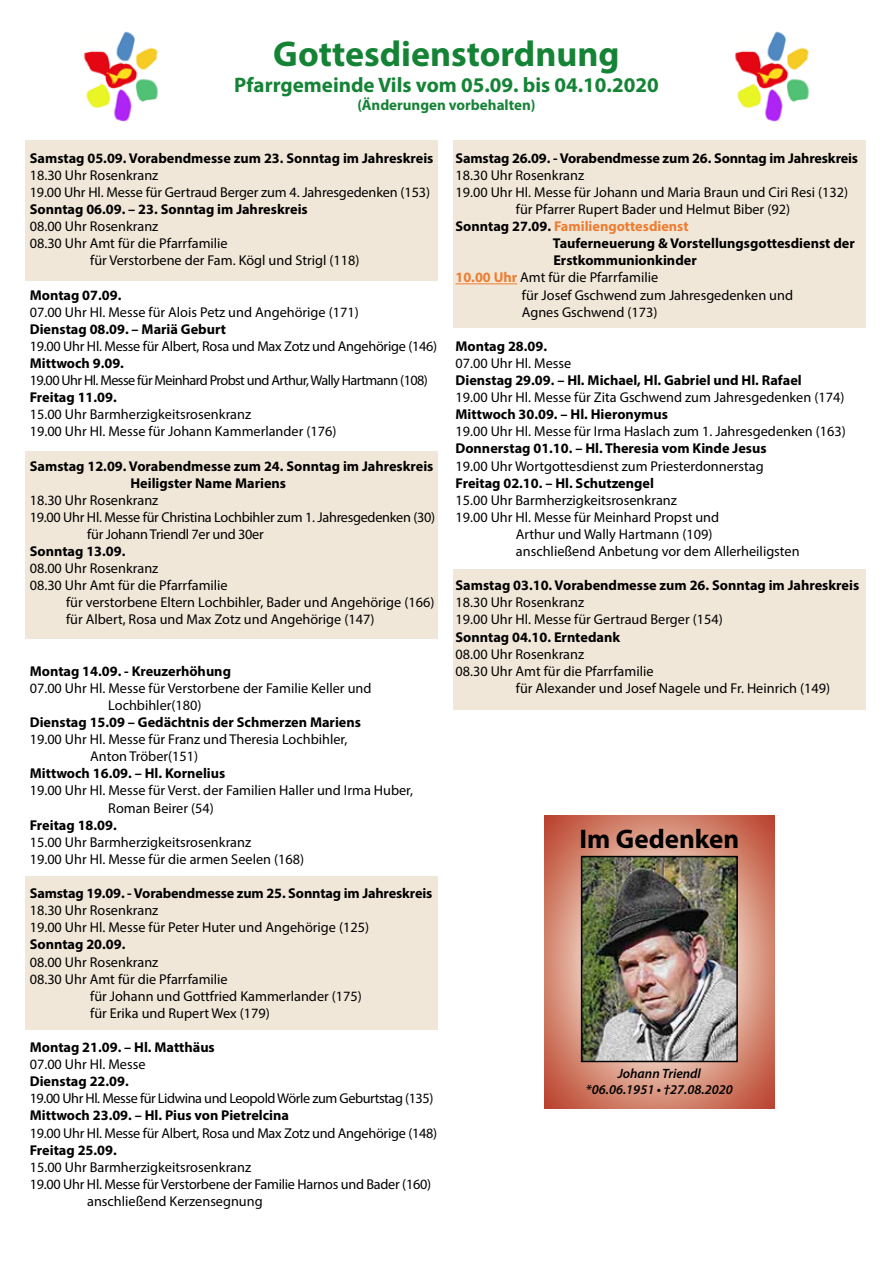
<style>
.page{position:relative;width:893px;height:1263px;background:#fff}
.page>*{position:absolute;margin:0;border:0;box-sizing:border-box;transform-origin:0 0}
.t1{font:700 36px "Myriad Pro";color:#158336}
.t2{font:700 27px "Myriad Pro";color:#000}
.t3{font:700 21px "Myriad Pro";color:#158336}
.t4{font:700 15px "Myriad Pro";color:#158336}
.t5{font:14.25px/17.1px "Myriad Pro";color:#000}
.t6{font:700 14.25px/17.1px "Myriad Pro";color:#000}
.t7{font:14.25px "Myriad Pro";letter-spacing:-.02em;color:#000}
.t8{font:14.25px "Myriad Pro";letter-spacing:-.04em;color:#000}
.t9{font:14.25px "Myriad Pro";letter-spacing:-.03em;color:#000}
.t10{font:700 14.25px "Myriad Pro";color:#ed7d31}
.t11{font:italic 600 13.5px/16.2px "Myriad Pro";color:#000;text-align:center}
.s1{color:#000}
.s2{font-weight:700;color:#ed7d31}
</style>
<div class="page">
<div style="left:26px;top:452px;width:412px;height:187px;background:#f1e7d9"></div>
<div style="left:453px;top:569px;width:413px;height:140px;background:#f1e7d9"></div>
<div style="left:26px;top:876px;width:412px;height:153px;background:#f1e7d9"></div>
<div style="left:26px;top:140px;width:412px;height:141px;background:#f1e7d9"></div>
<div style="left:453px;top:140px;width:413px;height:188px;background:#f1e7d9"></div>
<img style="left:735px;top:31px;width:74px;height:91px">
<img style="left:84px;top:31px;width:74px;height:91px">
<svg style="left:544px;top:815px;width:230px;height:293px;background:#d28671"></svg>
<hr style="left:455px;top:283px;width:62px;height:1px;background:#ed7d31">
<img style="left:584px;top:859px;width:151px;height:200px">
<div style="left:581px;top:856px;width:157px;height:206px;border:2px solid #000"></div>
<h1 class="t1" style="left:273px;top:31px;width:348px">Gottesdienstordnung</h1>
<h3 class="t3" style="left:234px;top:71px;width:426px">Pfarrgemeinde Vils vom 05.09. bis 04.10.2020</h3>
<p class="t4" style="left:357px;top:95px;width:180px">(Änderungen vorbehalten)</p>
<p class="t6" style="left:30px;top:149px;width:405px">Samstag 05.09. Vorabendmesse zum 23. Sonntag im Jahreskreis</p>
<p class="t5" style="left:30px;top:166px;width:402px">18.30 Uhr Rosenkranz<br>19.00 Uhr Hl. Messe für Gertraud Berger zum 4. Jahresgedenken (153)</p>
<p class="t6" style="left:30px;top:200px;width:280px">Sonntag 06.09. – 23. Sonntag im Jahreskreis</p>
<p class="t5" style="left:30px;top:218px;width:130px">08.00 Uhr Rosenkranz</p>
<p class="t5" style="left:30px;top:235px;width:199px">08.30 Uhr Amt für die Pfarrfamilie</p>
<p class="t5" style="left:90px;top:252px;width:271px">für Verstorbene der Fam. Kögl und Strigl (118)</p>
<p class="t6" style="left:30px;top:286px;width:93px">Montag 07.09.</p>
<p class="t5" style="left:30px;top:303px;width:330px">07.00 Uhr Hl. Messe für Alois Petz und Angehörige (171)</p>
<p class="t6" style="left:30px;top:320px;width:198px">Dienstag 08.09. – Mariä Geburt</p>
<p class="t7" style="left:30px;top:337px;width:409px">19.00 Uhr Hl. Messe für Albert, Rosa und Max Zotz und Angehörige (146)</p>
<p class="t6" style="left:30px;top:354px;width:96px">Mittwoch 9.09.</p>
<p class="t8" style="left:30px;top:371px;width:400px">19.00 Uhr Hl. Messe für Meinhard Probst und Arthur, Wally Hartmann (108)</p>
<p class="t6" style="left:30px;top:388px;width:88px">Freitag 11.09.</p>
<p class="t5" style="left:30px;top:406px;width:308px">15.00 Uhr Barmherzigkeitsrosenkranz<br>19.00 Uhr Hl. Messe für Johann Kammerlander (176)</p>
<p class="t6" style="left:131px;top:457px;width:304px;text-indent:-101px">Samstag 12.09. Vorabendmesse zum 24. Sonntag im Jahreskreis<br>Heiligster Name Mariens</p>
<p class="t5" style="left:30px;top:491px;width:130px">18.30 Uhr Rosenkranz</p>
<p class="t7" style="left:30px;top:508px;width:407px">19.00 Uhr Hl. Messe für Christina Lochbihler zum 1. Jahresgedenken (30)</p>
<p class="t7" style="left:87px;top:525px;width:178px">für Johann Triendl 7er und 30er</p>
<p class="t6" style="left:30px;top:542px;width:97px">Sonntag 13.09.</p>
<p class="t5" style="left:30px;top:560px;width:130px">08.00 Uhr Rosenkranz</p>
<p class="t5" style="left:30px;top:577px;width:199px">08.30 Uhr Amt für die Pfarrfamilie</p>
<p class="t5" style="left:66px;top:594px;width:370px">für verstorbene Eltern Lochbihler, Bader und Angehörige (166)</p>
<p class="t5" style="left:66px;top:611px;width:310px">für Albert, Rosa und Max Zotz und Angehörige (147)</p>
<p class="t6" style="left:30px;top:662px;width:203px">Montag 14.09. - Kreuzerhöhung</p>
<p class="t5" style="left:108px;top:679px;width:265px;text-indent:-79px">07.00 Uhr Hl. Messe für Verstorbene der Familie Keller und<br>Lochbihler(180)</p>
<p class="t6" style="left:30px;top:713px;width:333px">Dienstag 15.09 – Gedächtnis der Schmerzen Mariens</p>
<p class="t5" style="left:90px;top:731px;width:259px;text-indent:-60px">19.00 Uhr Hl. Messe für Franz und Theresia Lochbihler,<br>Anton Tröber(151)</p>
<p class="t6" style="left:30px;top:764px;width:197px">Mittwoch 16.09. – Hl. Kornelius</p>
<p class="t5" style="left:108px;top:782px;width:306px;text-indent:-79px">19.00 Uhr Hl. Messe für Verst. der Familien Haller und Irma Huber,<br>Roman Beirer (54)</p>
<p class="t6" style="left:30px;top:816px;width:88px">Freitag 18.09.</p>
<p class="t5" style="left:30px;top:833px;width:276px">15.00 Uhr Barmherzigkeitsrosenkranz<br>19.00 Uhr Hl. Messe für die armen Seelen (168)</p>
<p class="t6" style="left:30px;top:884px;width:404px">Samstag 19.09. - Vorabendmesse zum 25. Sonntag im Jahreskreis</p>
<p class="t5" style="left:30px;top:902px;width:341px">18.30 Uhr Rosenkranz<br>19.00 Uhr Hl. Messe für Peter Huter und Angehörige (125)</p>
<p class="t6" style="left:30px;top:935px;width:97px">Sonntag 20.09.</p>
<p class="t5" style="left:30px;top:953px;width:130px">08.00 Uhr Rosenkranz</p>
<p class="t5" style="left:30px;top:970px;width:199px">08.30 Uhr Amt für die Pfarrfamilie</p>
<p class="t5" style="left:90px;top:987px;width:273px">für Johann und Gottfried Kammerlander (175)</p>
<p class="t5" style="left:90px;top:1004px;width:181px">für Erika und Rupert Wex (179)</p>
<p class="t6" style="left:30px;top:1038px;width:187px">Montag 21.09. – Hl. Matthäus</p>
<p class="t5" style="left:30px;top:1055px;width:117px">07.00 Uhr Hl. Messe</p>
<p class="t6" style="left:30px;top:1072px;width:100px">Dienstag 22.09.</p>
<p class="t9" style="left:30px;top:1090px;width:405px">19.00 Uhr Hl. Messe für Lidwina und Leopold Wörle zum Geburtstag (135)</p>
<p class="t6" style="left:30px;top:1106px;width:261px">Mittwoch 23.09. – Hl. Pius von Pietrelcina</p>
<p class="t7" style="left:30px;top:1124px;width:409px">19.00 Uhr Hl. Messe für Albert, Rosa und Max Zotz und Angehörige (148)</p>
<p class="t6" style="left:30px;top:1141px;width:88px">Freitag 25.09.</p>
<p class="t5" style="left:30px;top:1158px;width:223px">15.00 Uhr Barmherzigkeitsrosenkranz</p>
<p class="t7" style="left:30px;top:1175px;width:403px">19.00 Uhr Hl. Messe für Verstorbene der Familie Harnos und Bader (160)</p>
<p class="t5" style="left:87px;top:1192px;width:177px">anschließend Kerzensegnung</p>
<p class="t6" style="left:455px;top:149px;width:404px">Samstag 26.09. - Vorabendmesse zum 26. Sonntag im Jahreskreis</p>
<p class="t5" style="left:455px;top:166px;width:130px">18.30 Uhr Rosenkranz</p>
<p class="t5" style="left:455px;top:183px;width:394px">19.00 Uhr Hl. Messe für Johann und Maria Braun und Ciri Resi (132)</p>
<p class="t5" style="left:516px;top:200px;width:276px">für Pfarrer Rupert Bader und Helmut Biber (92)</p>
<p class="t10" style="left:455px;top:217px;width:235px"><span class="s1">Sonntag 27.09.</span> Familiengottesdienst</p>
<p class="t6" style="left:553px;top:234px;width:303px">Tauferneuerung &amp; Vorstellungsgottesdienst der</p>
<p class="t6" style="left:553px;top:251px;width:145px">Erstkommunionkinder</p>
<p class="t5" style="left:455px;top:269px;width:204px"><span class="s2">10.00 Uhr</span> Amt für die Pfarrfamilie</p>
<p class="t5" style="left:522px;top:286px;width:273px">für Josef Gschwend zum Jahresgedenken und</p>
<p class="t5" style="left:522px;top:303px;width:137px">Agnes Gschwend (173)</p>
<p class="t6" style="left:455px;top:337px;width:93px">Montag 28.09.</p>
<p class="t5" style="left:455px;top:354px;width:117px">07.00 Uhr Hl. Messe</p>
<p class="t6" style="left:455px;top:371px;width:348px">Dienstag 29.09. – Hl. Michael, Hl. Gabriel und Hl. Rafael</p>
<p class="t5" style="left:455px;top:389px;width:390px">19.00 Uhr Hl. Messe für Zita Gschwend zum Jahresgedenken (174)</p>
<p class="t6" style="left:455px;top:405px;width:214px">Mittwoch 30.09. – Hl. Hieronymus</p>
<p class="t5" style="left:455px;top:423px;width:392px">19.00 Uhr Hl. Messe für Irma Haslach zum 1. Jahresgedenken (163)</p>
<p class="t6" style="left:455px;top:440px;width:313px">Donnerstag 01.10. – Hl. Theresia vom Kinde Jesus</p>
<p class="t5" style="left:455px;top:457px;width:310px">19.00 Uhr Wortgottesdienst zum Priesterdonnerstag</p>
<p class="t6" style="left:455px;top:474px;width:200px">Freitag 02.10. – Hl. Schutzengel</p>
<p class="t5" style="left:455px;top:491px;width:223px">15.00 Uhr Barmherzigkeitsrosenkranz</p>
<p class="t5" style="left:455px;top:508px;width:265px">19.00 Uhr Hl. Messe für Meinhard Propst und</p>
<p class="t5" style="left:516px;top:525px;width:198px">Arthur und Wally Hartmann (109)</p>
<p class="t5" style="left:516px;top:542px;width:285px">anschließend Anbetung vor dem Allerheiligsten</p>
<p class="t6" style="left:455px;top:576px;width:405px">Samstag 03.10. Vorabendmesse zum 26. Sonntag im Jahreskreis</p>
<p class="t5" style="left:455px;top:594px;width:269px">18.30 Uhr Rosenkranz<br>19.00 Uhr Hl. Messe für Gertraud Berger (154)</p>
<p class="t6" style="left:455px;top:628px;width:166px">Sonntag 04.10. Erntedank</p>
<p class="t5" style="left:455px;top:645px;width:130px">08.00 Uhr Rosenkranz</p>
<p class="t5" style="left:455px;top:662px;width:199px">08.30 Uhr Amt für die Pfarrfamilie</p>
<p class="t5" style="left:516px;top:679px;width:316px">für Alexander und Josef Nagele und Fr. Heinrich (149)</p>
<h2 class="t2" style="left:579px;top:822px;width:161px">Im Gedenken</h2>
<p class="t11" style="left:586px;top:1065px;width:148px">Johann Triendl *06.06.1951 • †27.08.2020</p>
</div>
